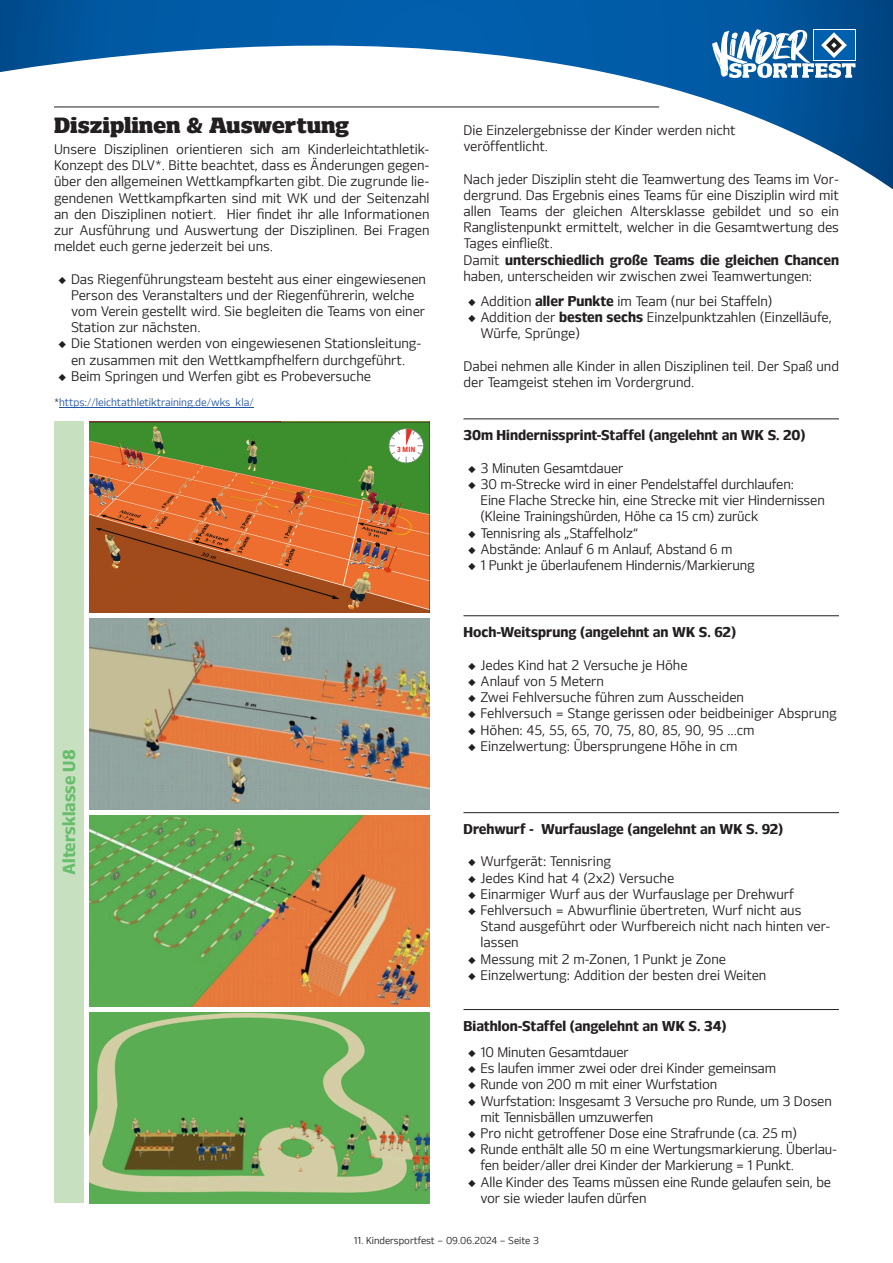
<style>
.page{position:relative;width:893px;height:1263px;background:#fff}
.page>*{position:absolute;margin:0;border:0;box-sizing:border-box;transform-origin:0 0}
.t1{font:800 21px "Hsv Slab";color:#231f20}
.t2{font:700 16.5px "Hsv Sans";color:rgb(64 174 73/.7)}
.t3{font:13.5px/16.2px "Hsv Sans";color:#231f20}
.t4{font:700 13.5px "Hsv Sans";color:#231f20}
.t5{font:10.5px "Hsv Sans";color:#2155a5}
.t6{font:9.75px "Hsv Sans";color:#231f20}
.t7{font:700 7.35px "Roboto Condensed";color:#ee2e22}
.s1{font-family:"Lucida Grande"}
.s2{color:#231f20}
.s3{font-weight:700}
</style>
<div class="page">
<hr style="left:59px;top:407px;width:195px;height:1px;background:#2155a5">
<img style="left:89px;top:423px;width:340px;height:190px">
<hr style="left:430px;top:422px;width:1px;height:191px;background:#2e3134">
<hr style="left:89px;top:422px;width:340px;height:1px;background:#2e3134">
<div style="left:389px;top:429px;width:34px;height:34px;background:#fff;border-radius:50%"></div>
<div style="left:389px;top:428px;width:35px;height:35px;border:1px solid #8f9398;border-radius:50%"></div>
<svg style="left:389px;top:430px;width:11px;height:16px"></svg>
<svg style="left:390px;top:452px;width:10px;height:9px"></svg>
<svg style="left:406px;top:428px;width:18px;height:18px"></svg>
<svg style="left:406px;top:452px;width:16px;height:11px"></svg>
<img style="left:89px;top:1012px;width:340px;height:191px">
<img style="left:89px;top:815px;width:340px;height:191px">
<img style="left:89px;top:618px;width:340px;height:192px">
<div style="left:54px;top:422px;width:30px;height:781px;background:#c7e0bf"></div>
<hr style="left:463px;top:615px;width:376px;height:1px;background:#231f20">
<hr style="left:463px;top:418px;width:376px;height:1px;background:#231f20">
<hr style="left:463px;top:812px;width:376px;height:1px;background:#231f20">
<hr style="left:463px;top:1009px;width:376px;height:1px;background:#231f20">
<svg style="left:0;top:0;width:893px;height:190px"></svg>
<svg style="left:712px;top:29px;width:143px;height:49px"></svg>
<hr style="left:54px;top:107px;width:605px;height:1px;background:#231f20">
<h1 class="t1" style="left:54px;top:116px;width:297px">Disziplinen &amp; Auswertung</h1>
<p class="t3" style="left:54px;top:142px;width:377px;text-align:justify">Unsere Disziplinen orientieren sich am Kinderleichtathletik-Konzept des DLV*. Bitte beachtet, dass es Änderungen gegen&shy;über den allgemeinen Wettkampfkarten gibt. Die zugrunde lie&shy;gendenen Wettkampfkarten sind mit WK und der Seitenzahl an den Disziplinen notiert. Hier findet ihr alle Informationen zur Ausführung und Auswertung der Disziplinen. Bei Fragen meldet euch gerne jederzeit bei uns.</p>
<p class="t3" style="left:71px;top:272px;width:357px;text-indent:-13px"><span class="s1">◆</span> Das Riegenführungsteam besteht aus einer eingewiesenen Person des Veranstalters und der Riegenführerin, welche vom Verein gestellt wird. Sie begleiten die Teams von einer Station zur nächsten.</p>
<p class="t3" style="left:58px;top:337px;width:365px;text-align:center"><span class="s1">◆</span> Die Stationen werden von eingewiesenen Stationsleitung&shy;en zusammen mit den Wettkampfhelfern durchgeführt.</p>
<p class="t3" style="left:58px;top:369px;width:315px"><span class="s1">◆</span> Beim Springen und Werfen gibt es Probeversuche</p>
<p class="t5" style="left:54px;top:398px;width:201px"><span class="s2">*</span>https://leichtathletiktraining.de/wks_kla/</p>
<p class="t2" style="left:62px;top:875px;width:127px;rotate:-90deg">Altersklasse U8</p>
<p class="t7" style="left:397px;top:445px;width:20px">3 MIN</p>
<p class="t3" style="left:463px;top:123px;width:274px">Die Einzelergebnisse der Kinder werden nicht veröffentlicht.</p>
<p class="t3" style="left:463px;top:172px;width:377px">Nach jeder Disziplin steht die Teamwertung des Teams im Vor&shy;dergrund. Das Ergebnis eines Teams für eine Disziplin wird mit allen Teams der gleichen Altersklasse gebildet und so ein Ranglistenpunkt ermittelt, welcher in die Gesamtwertung des Tages einfließt.<br>Damit <span class="s3">unterschiedlich große Teams die gleichen Chancen </span>haben, unterscheiden wir zwischen zwei Teamwertungen:</p>
<p class="t3" style="left:467px;top:294px;width:307px"><span class="s1">◆</span> Addition <span class="s3">aller Punkte</span> im Team (nur bei Staffeln)</p>
<p class="t3" style="left:480px;top:310px;width:353px;text-indent:-13px"><span class="s1">◆</span> Addition der <span class="s3">besten sechs</span> Einzelpunktzahlen (Einzelläufe,<br>Würfe, Sprünge)</p>
<p class="t3" style="left:463px;top:359px;width:377px">Dabei nehmen alle Kinder in allen Disziplinen teil. Der Spaß und der Teamgeist stehen im Vordergrund.</p>
<p class="t4" style="left:463px;top:430px;width:344px">30m Hindernissprint-Staffel (angelehnt an WK S. 20)</p>
<p class="t3" style="left:467px;top:461px;width:158px"><span class="s1">◆</span> 3 Minuten Gesamtdauer</p>
<p class="t3" style="left:480px;top:477px;width:346px;text-indent:-13px"><span class="s1">◆</span> 30 m-Strecke wird in einer Pendelstaffel durchlaufen:<br>Eine Flache Strecke hin, eine Strecke mit vier Hindernissen (Kleine Trainingshürden, Höhe ca 15 cm) zurück</p>
<p class="t3" style="left:467px;top:526px;width:173px"><span class="s1">◆</span> Tennisring als „Staffelholz“</p>
<p class="t3" style="left:467px;top:542px;width:267px"><span class="s1">◆</span> Abstände: Anlauf 6 m Anlauf, Abstand 6 m</p>
<p class="t3" style="left:467px;top:558px;width:289px"><span class="s1">◆</span> 1 Punkt je überlaufenem Hindernis/Markierung</p>
<p class="t4" style="left:463px;top:627px;width:274px">Hoch-Weitsprung (angelehnt an WK S. 62)</p>
<p class="t3" style="left:467px;top:658px;width:222px"><span class="s1">◆</span> Jedes Kind hat 2 Versuche je Höhe</p>
<p class="t3" style="left:467px;top:674px;width:138px"><span class="s1">◆</span> Anlauf von 5 Metern</p>
<p class="t3" style="left:467px;top:690px;width:278px"><span class="s1">◆</span> Zwei Fehlversuche führen zum Ausscheiden</p>
<p class="t3" style="left:467px;top:706px;width:371px"><span class="s1">◆</span> Fehlversuch = Stange gerissen oder beidbeiniger Absprung</p>
<p class="t3" style="left:467px;top:723px;width:289px"><span class="s1">◆</span> Höhen: 45, 55, 65, 70, 75, 80, 85, 90, 95 ...cm</p>
<p class="t3" style="left:467px;top:739px;width:272px"><span class="s1">◆</span> Einzelwertung: Übersprungene Höhe in cm</p>
<p class="t4" style="left:463px;top:823px;width:321px">Drehwurf - Wurfauslage (angelehnt an WK S. 92)</p>
<p class="t3" style="left:467px;top:854px;width:146px"><span class="s1">◆</span> Wurfgerät: Tennisring</p>
<p class="t3" style="left:467px;top:871px;width:209px"><span class="s1">◆</span> Jedes Kind hat 4 (2x2) Versuche</p>
<p class="t3" style="left:467px;top:887px;width:328px"><span class="s1">◆</span> Einarmiger Wurf aus der Wurfauslage per Drehwurf</p>
<p class="t3" style="left:480px;top:903px;width:351px;text-indent:-13px"><span class="s1">◆</span> Fehlversuch = Abwurflinie übertreten, Wurf nicht aus<br>Stand ausgeführt oder Wurfbereich nicht nach hinten ver&shy;lassen</p>
<p class="t3" style="left:467px;top:952px;width:260px"><span class="s1">◆</span> Messung mit 2 m-Zonen, 1 Punkt je Zone</p>
<p class="t3" style="left:467px;top:968px;width:301px"><span class="s1">◆</span> Einzelwertung: Addition der besten drei Weiten</p>
<p class="t4" style="left:463px;top:1020px;width:265px">Biathlon-Staffel (angelehnt an WK S. 34)</p>
<p class="t3" style="left:467px;top:1045px;width:163px"><span class="s1">◆</span> 10 Minuten Gesamtdauer</p>
<p class="t3" style="left:467px;top:1061px;width:311px"><span class="s1">◆</span> Es laufen immer zwei oder drei Kinder gemeinsam</p>
<p class="t3" style="left:467px;top:1077px;width:252px"><span class="s1">◆</span> Runde von 200 m mit einer Wurfstation</p>
<p class="t3" style="left:480px;top:1094px;width:353px;text-indent:-13px"><span class="s1">◆</span> Wurfstation: Insgesamt 3 Versuche pro Runde, um 3 Dosen mit Tennisbällen umzuwerfen</p>
<p class="t3" style="left:467px;top:1126px;width:331px"><span class="s1">◆</span> Pro nicht getroffener Dose eine Strafrunde (ca. 25 m)</p>
<p class="t3" style="left:480px;top:1142px;width:358px;text-indent:-13px"><span class="s1">◆</span> Runde enthält alle 50 m eine Wertungsmarkierung. Überlau&shy;fen beider/aller drei Kinder der Markierung = 1 Punkt.</p>
<p class="t3" style="left:480px;top:1175px;width:352px;text-indent:-13px"><span class="s1">◆</span> Alle Kinder des Teams müssen eine Runde gelaufen sein, be vor sie wieder laufen dürfen</p>
<p class="t6" style="left:354px;top:1236px;width:186px">11. Kindersportfest – 09.06.2024 – Seite 3</p>
</div>
